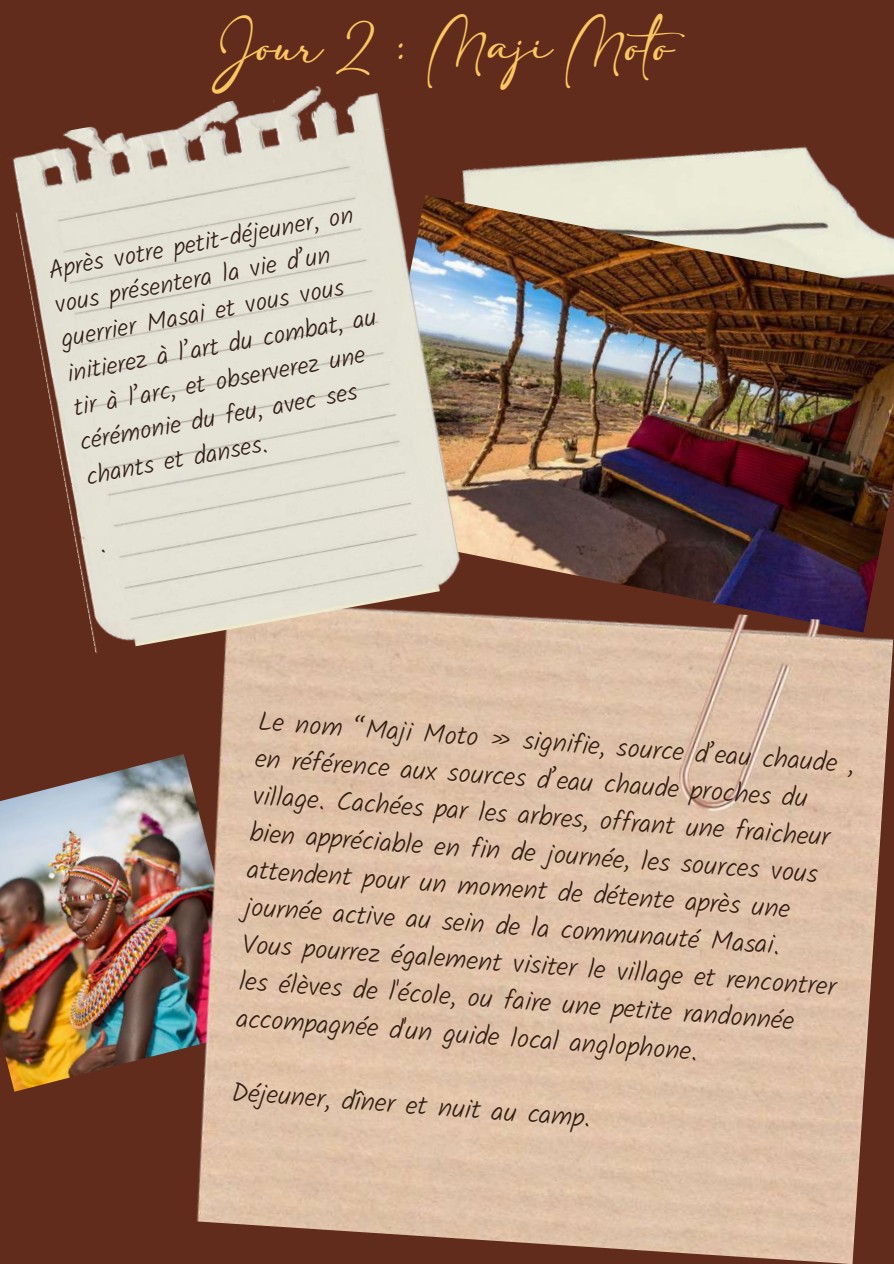
<style>
.page{position:relative;width:894px;height:1264px;background:#fff}
.page>*{position:absolute;margin:0;border:0;box-sizing:border-box;transform-origin:0 0}
.t1{font:37.5px "adelia";color:#fcc761}
.t2{font:300 27px/37.2px "Kalam";color:#321d13}
.t3{font:300 25.5px/35px "Kalam";color:#321d13}
</style>
<div class="page">
<div style="left:0;top:0;width:893px;height:1263px;background:#622c1c"></div>
<img style="left:471px;top:146px;width:372px;height:49px">
<img style="left:471px;top:195px;width:422px;height:386px">
<img style="left:0;top:754px;width:186px;height:337px">
<img style="left:186px;top:581px;width:707px;height:682px">
<img style="left:12px;top:86px;width:459px;height:567px">
<svg style="left:102px;top:549px;width:3px;height:4px"></svg>
<h1 class="t1" style="left:212px;top:33px;width:492px">Jour 2 : Maji Moto</h1>
<p class="t3" style="left:45px;top:251px;width:316px;rotate:-10deg">Après votre petit-déjeuner, on vous présentera la vie d’un guerrier Masai et vous vous initierez à l’art du combat, au tir à l’arc, et observerez une cérémonie du feu, avec ses chants et danses.</p>
<p class="t2" style="left:259px;top:703px;width:599px;rotate:4deg">Le nom “Maji Moto » signifie, source d’eau chaude ,</p>
<p class="t2" style="left:253px;top:777px;width:597px;rotate:4deg">village. Cachées par les arbres, offrant une fraicheur bien appréciable en fin de journée, les sources vous attendent pour un moment de détente après une journée active au sein de la communauté Masai.<br>Vous pourrez également visiter le village et rencontrer</p>
<p class="t2" style="left:238px;top:999px;width:463px;rotate:4deg">accompagnée d'un guide local anglophone.</p>
<p class="t2" style="left:256px;top:740px;width:555px;rotate:4deg">en référence aux sources d’eau chaude proches du</p>
<p class="t2" style="left:240px;top:962px;width:558px;rotate:4deg">les élèves de l'école, ou faire une petite randonnée</p>
<p class="t2" style="left:232px;top:1073px;width:362px;rotate:4deg">Déjeuner, dîner et nuit au camp.</p>
</div>
